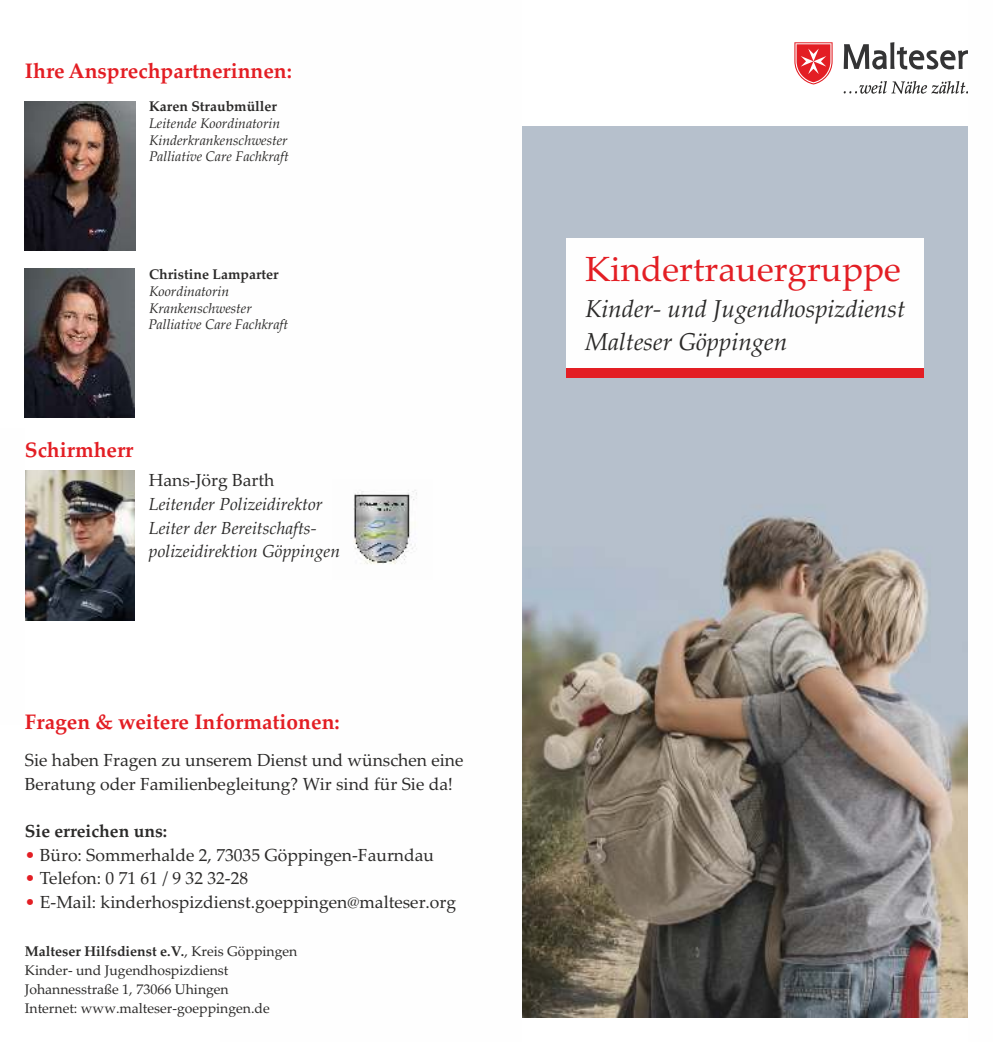
<style>
.page{position:relative;width:993px;height:1042px;background:#fff}
.page>*{position:absolute;margin:0;border:0;box-sizing:border-box;transform-origin:0 0}
.t1{font:35px "Palatino Linotype";color:#e31e24}
.t2{font:italic 24.5px/33.1px "Palatino Linotype";color:#2b2a29}
.t3{font:700 21px "Palatino Linotype";color:#e31e24}
.t4{font:17.5px/23.6px "Palatino Linotype";color:#2b2a29}
.t5{font:italic 17.5px/23.6px "Palatino Linotype";color:#2b2a29}
.t6{font:700 17.5px "Palatino Linotype";color:#2b2a29}
.t7{font:14px/18.9px "Palatino Linotype";color:#2b2a29}
.t8{font:italic 14px/16.8px "Palatino Linotype";color:#2b2a29}
.t9{font:700 14px "Palatino Linotype";color:#2b2a29}
.s1{color:#e31e24}
.s2{font-weight:700}
</style>
<div class="page">
<img style="left:522px;top:126px;width:445px;height:891px">
<svg style="left:794px;top:42px;width:38px;height:42px"></svg>
<svg style="left:843px;top:42px;width:124px;height:27px"></svg>
<svg style="left:843px;top:81px;width:124px;height:13px"></svg>
<div style="left:565px;top:238px;width:358px;height:139px;background:#fefefe"></div>
<div style="left:565px;top:368px;width:358px;height:9px;background:#e31e24"></div>
<img style="left:25px;top:269px;width:109px;height:149px">
<img style="left:25px;top:101px;width:111px;height:149px">
<img style="left:353px;top:490px;width:64px;height:74px">
<img style="left:25px;top:470px;width:109px;height:150px">
<p class="t3" style="left:25px;top:62px;width:268px">Ihre Ansprechpartnerinnen:</p>
<p class="t9" style="left:149px;top:101px;width:129px">Karen Straubmüller</p>
<p class="t8" style="left:149px;top:116px;width:141px">Leitende Koordinatorin<br>Kinderkrankenschwester<br>Palliative Care Fachkraft</p>
<p class="t9" style="left:149px;top:269px;width:131px">Christine Lamparter</p>
<p class="t8" style="left:149px;top:284px;width:104px">Koordinatorin<br>Krankenschwester</p>
<p class="t8" style="left:148px;top:318px;width:141px">Palliative Care Fachkraft</p>
<p class="t3" style="left:25px;top:441px;width:110px">Schirmherr</p>
<p class="t4" style="left:149px;top:471px;width:127px">Hans-Jörg Barth</p>
<p class="t5" style="left:149px;top:494px;width:193px">Leitender Polizeidirektor<br>Leiter der Bereitschafts&shy;polizeidirektion Göppingen</p>
<p class="t3" style="left:25px;top:714px;width:316px">Fragen &amp; weitere Informationen:</p>
<p class="t4" style="left:25px;top:750px;width:440px">Sie haben Fragen zu unserem Dienst und wünschen eine<br>Beratung oder Familienbegleitung? Wir sind für Sie da!</p>
<p class="t6" style="left:25px;top:824px;width:144px">Sie erreichen uns:</p>
<p class="t4" style="left:25px;top:845px;width:410px"><span class="s1">•</span> Büro: Sommerhalde 2, 73035 Göppingen-Faurndau</p>
<p class="t4" style="left:25px;top:868px;width:225px"><span class="s1">•</span> Telefon: 0 71 61 / 9 32 32-28</p>
<p class="t4" style="left:25px;top:892px;width:433px"><span class="s1">•</span> E-Mail: kinderhospizdienst.goeppingen@malteser.org</p>
<p class="t7" style="left:25px;top:943px;width:274px"><span class="s2">Malteser Hilfsdienst e.V.</span>, Kreis Göppingen Kinder- und Jugendhospizdienst Johannesstraße 1, 73066 Uhingen<br>Internet: www.malteser-goeppingen.de</p>
<h1 class="t1" style="left:585px;top:255px;width:317px">Kindertrauergruppe</h1>
<h2 class="t2" style="left:585px;top:295px;width:321px">Kinder- und Jugendhospizdienst<br>Malteser Göppingen</h2>
</div>
